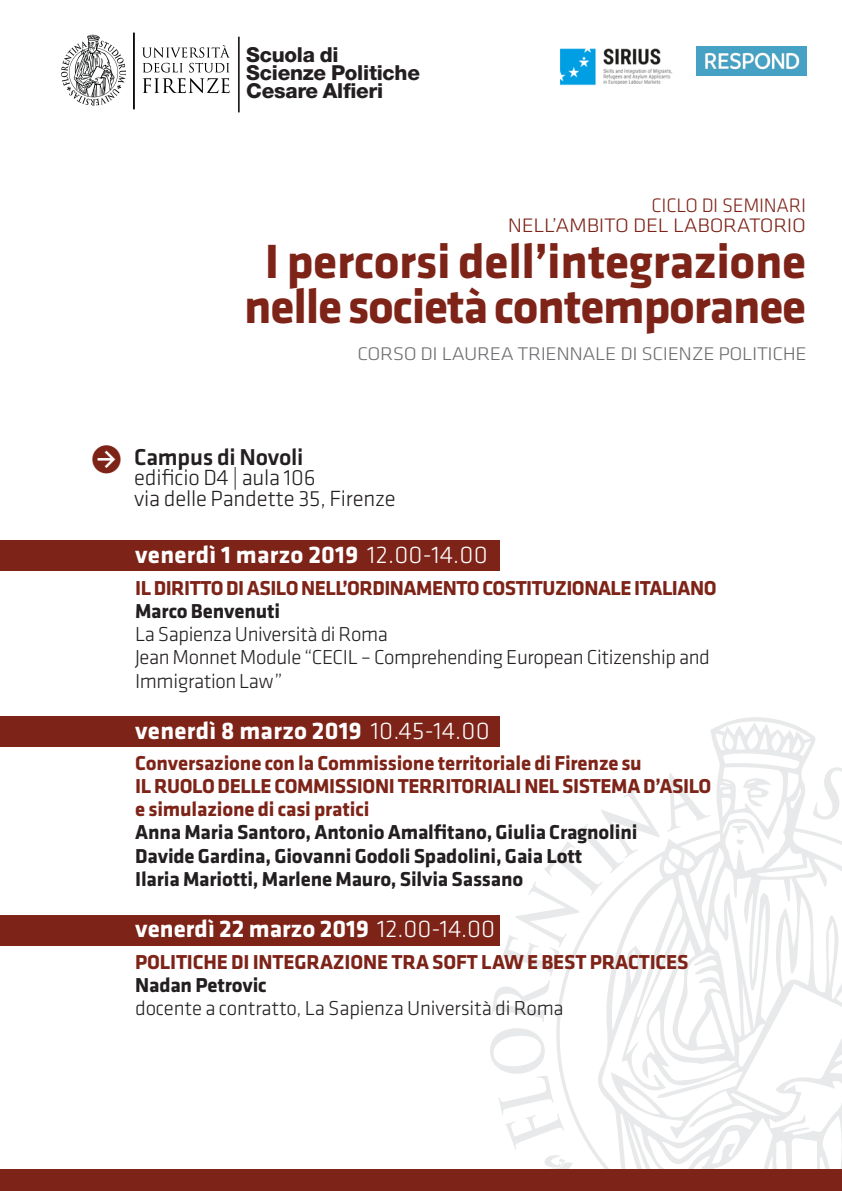
<style>
.page{position:relative;width:842px;height:1191px;background:#fff}
.page>*{position:absolute;margin:0;border:0;box-sizing:border-box;transform-origin:0 0}
.t1{font:700 49.8px "Klavika";letter-spacing:-.025em;color:#7e2318}
.t2{font:41px "Klavika";color:#7e2318}
.t3{font:700 25px "Klavika";letter-spacing:.01em;color:#fff}
.t4{font:500 23.8px "Klavika";letter-spacing:-.01em;color:#231f20}
.t5{font:300 22.8px "Klavika";letter-spacing:-.01em;color:#231f20}
.t6{font:700 20.9px "Klavika";letter-spacing:-.01em;color:#7e2318}
.t7{font:700 20.9px "Klavika";letter-spacing:-.01em;color:#231f20}
.t8{font:300 20.9px "Klavika";letter-spacing:-.02em;color:#231f20}
.t9{font:800 20.7px/17.8px "Helvetica Neue LT Pro";letter-spacing:-.015em;color:#231f20}
.t10{font:300 20.2px "Klavika";letter-spacing:-.015em;color:#7e2318;scale:1.11 1}
.t11{font:300 20.2px "Klavika";letter-spacing:-.015em;color:#7e2318}
.t12{font:300 19px "Klavika";letter-spacing:-.02em;color:#6c6d70;scale:1.11 1}
.s1{font-weight:300}
</style>
<div class="page">
<svg style="left:660px;top:717px;width:182px;height:452px"></svg>
<svg style="left:489px;top:789px;width:171px;height:380px"></svg>
<img style="left:61px;top:32px;width:169px;height:78px">
<hr style="left:238px;top:37px;width:2px;height:75px;background:#231f20">
<div style="left:0;top:540px;width:500px;height:30px;background:#7e2318"></div>
<div style="left:0;top:915px;width:500px;height:30px;background:#7e2318"></div>
<div style="left:0;top:1169px;width:842px;height:22px;background:#7e2318"></div>
<div style="left:0;top:716px;width:500px;height:30px;background:#7e2318"></div>
<img style="left:560px;top:48px;width:112px;height:38px">
<img style="left:696px;top:47px;width:111px;height:28px">
<p class="t9" style="left:246px;top:46px;width:175px">Scuola di<br>Scienze Politiche<br>Cesare Alfieri</p>
<p class="t11" style="left:652px;top:194px;width:156px">CICLO DI SEMINARI</p>
<p class="t10" style="left:508px;top:214px;width:270px">NELL’AMBITO DEL LABORATORIO</p>
<p class="t1" style="left:265px;top:235px;width:543px">I percorsi dell’integrazione</p>
<p class="t1" style="left:244px;top:280px;width:564px">nelle società contemporanee</p>
<p class="t12" style="left:357px;top:343px;width:406px">CORSO DI LAUREA TRIENNALE DI SCIENZE POLITICHE</p>
<p class="t2" style="left:90px;top:437px;width:34px">•</p>
<p class="t4" style="left:134px;top:444px;width:171px">Campus di Novoli</p>
<p class="t5" style="left:134px;top:465px;width:183px">edificio D4 | aula 106</p>
<p class="t5" style="left:134px;top:486px;width:263px">via delle Pandette 35, Firenze</p>
<p class="t3" style="left:135px;top:541px;width:354px">venerdì 1 marzo 2019 <span class="s1">12.00-14.00</span></p>
<p class="t6" style="left:135px;top:576px;width:583px">IL DIRITTO DI ASILO NELL’ORDINAMENTO COSTITUZIONALE ITALIANO</p>
<p class="t7" style="left:135px;top:599px;width:147px">Marco Benvenuti</p>
<p class="t8" style="left:135px;top:623px;width:254px">La Sapienza Università di Roma</p>
<p class="t8" style="left:135px;top:646px;width:576px">Jean Monnet Module “CECIL – Comprehending European Citizenship and</p>
<p class="t8" style="left:135px;top:669px;width:149px">Immigration Law”</p>
<p class="t3" style="left:135px;top:717px;width:356px">venerdì 8 marzo 2019 <span class="s1">10.45-14.00</span></p>
<p class="t6" style="left:135px;top:752px;width:508px">Conversazione con la Commissione territoriale di Firenze su</p>
<p class="t6" style="left:135px;top:775px;width:578px">IL RUOLO DELLE COMMISSIONI TERRITORIALI NEL SISTEMA D’ASILO</p>
<p class="t6" style="left:135px;top:798px;width:236px">e simulazione di casi pratici</p>
<p class="t7" style="left:135px;top:821px;width:504px">Anna Maria Santoro, Antonio Amalfitano, Giulia Cragnolini</p>
<p class="t7" style="left:135px;top:844px;width:449px">Davide Gardina, Giovanni Godoli Spadolini, Gaia Lott</p>
<p class="t7" style="left:135px;top:867px;width:390px">Ilaria Mariotti, Marlene Mauro, Silvia Sassano</p>
<p class="t3" style="left:135px;top:915px;width:362px">venerdì 22 marzo 2019 <span class="s1">12.00-14.00</span></p>
<p class="t6" style="left:135px;top:950px;width:555px">POLITICHE DI INTEGRAZIONE TRA SOFT LAW E BEST PRACTICES</p>
<p class="t7" style="left:135px;top:973px;width:133px">Nadan Petrovic</p>
<p class="t8" style="left:135px;top:996px;width:430px">docente a contratto, La Sapienza Università di Roma</p>
</div>
